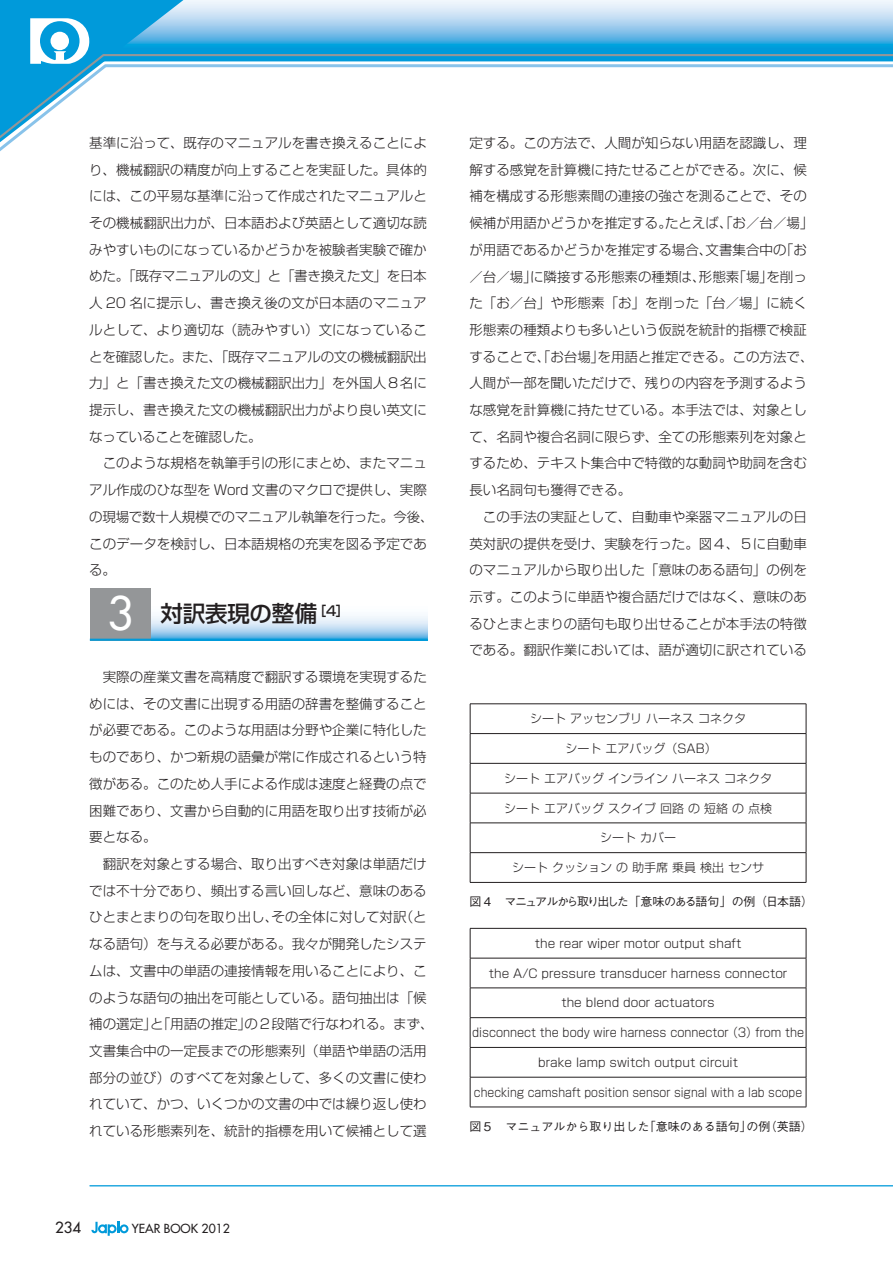
<style>
.page{position:relative;width:893px;height:1263px;background:#fff}
.page>*{position:absolute;margin:0;border:0;box-sizing:border-box;transform-origin:0 0}
.t1{font:500 22.5px "Shin Go Pro";letter-spacing:-.005em;color:#231f20}
.t2{font:500 15px "Futura Std";color:#231f20}
.t3{font:300 13.5px/26.7px "Shin Go Pro";color:#231f20;text-align:justify}
.t4{font:500 12.15px "Futura Std";color:#231f20}
.t5{font:300 12px "Shin Go Pro";color:#231f20}
.t6{font:300 12px "Shin Go Pro";color:#231f20;scale:.9 1}
.t7{font:300 12px "Shin Go Pro";color:#231f20;scale:.93 1}
.t8{font:500 12px "Gothic BBB Pro";letter-spacing:-.11em;color:#231f20}
.t9{font:500 12px "Gothic BBB Pro";color:#231f20}
.s1{font-family:"Futura Std";font-size:45px;color:#fff}
</style>
<div class="page">
<hr style="left:183px;top:49px;width:710px;height:4px;background:#009ada">
<svg style="left:183px;top:0;width:710px;height:49px;background:#95cded"></svg>
<svg style="left:0;top:53px;width:893px;height:98px"></svg>
<svg style="left:91px;top:1222px;width:38px;height:14px"></svg>
<svg style="left:0;top:0;width:183px;height:142px"></svg>
<hr style="left:90px;top:1185px;width:803px;height:1px;background:#009ada">
<svg style="left:151px;top:616px;width:276px;height:23px;background:#b6daf2"></svg>
<div style="left:90px;top:588px;width:61px;height:53px;background:#949698"></div>
<hr style="left:90px;top:639px;width:337px;height:2px;background:#009ada">
<hr style="left:470px;top:703px;width:336px;height:1px;background:#231f20">
<hr style="left:470px;top:733px;width:336px;height:1px;background:#231f20">
<svg style="left:470px;top:704px;width:1px;height:59px"></svg>
<svg style="left:806px;top:704px;width:1px;height:59px"></svg>
<hr style="left:470px;top:763px;width:336px;height:1px;background:#231f20">
<hr style="left:470px;top:763px;width:1px;height:30px;background:#231f20">
<hr style="left:806px;top:763px;width:1px;height:30px;background:#231f20">
<hr style="left:470px;top:793px;width:336px;height:1px;background:#231f20">
<hr style="left:470px;top:793px;width:1px;height:30px;background:#231f20">
<hr style="left:806px;top:793px;width:1px;height:30px;background:#231f20">
<hr style="left:470px;top:823px;width:336px;height:1px;background:#231f20">
<hr style="left:470px;top:852px;width:336px;height:1px;background:#231f20">
<svg style="left:470px;top:823px;width:1px;height:59px"></svg>
<svg style="left:806px;top:823px;width:1px;height:59px"></svg>
<hr style="left:470px;top:882px;width:336px;height:1px;background:#231f20">
<hr style="left:470px;top:928px;width:336px;height:1px;background:#231f20">
<hr style="left:470px;top:928px;width:1px;height:30px;background:#231f20">
<hr style="left:806px;top:928px;width:1px;height:30px;background:#231f20">
<hr style="left:470px;top:958px;width:336px;height:1px;background:#231f20">
<hr style="left:470px;top:958px;width:1px;height:30px;background:#231f20">
<hr style="left:806px;top:958px;width:1px;height:30px;background:#231f20">
<hr style="left:470px;top:988px;width:336px;height:1px;background:#231f20">
<hr style="left:470px;top:1017px;width:336px;height:1px;background:#231f20">
<hr style="left:470px;top:1047px;width:336px;height:1px;background:#231f20">
<svg style="left:470px;top:988px;width:1px;height:89px"></svg>
<svg style="left:806px;top:988px;width:1px;height:89px"></svg>
<hr style="left:470px;top:1077px;width:336px;height:1px;background:#231f20">
<hr style="left:470px;top:1077px;width:1px;height:30px;background:#231f20">
<hr style="left:806px;top:1077px;width:1px;height:30px;background:#231f20">
<hr style="left:470px;top:1107px;width:336px;height:1px;background:#231f20">
<p class="t3" style="left:89px;top:128px;width:339px">基準に沿って、既存のマニュアルを書き換えることにより、機械翻訳の精度が向上することを実証した。具体的には、この平易な基準に沿って作成されたマニュアルとその機械翻訳出力が、日本語および英語として適切な読みやすいものになっているかどうかを被験者実験で確かめた。「既存マニュアルの文」と「書き換えた文」を日本人 20 名に提示し、書き換え後の文が日本語のマニュアルとして、より適切な（読みやすい）文になっていることを確認した。また、「既存マニュアルの文の機械翻訳出力」と「書き換えた文の機械翻訳出力」を外国人８名に提示し、書き換えた文の機械翻訳出力がより良い英文になっていることを確認した。</p>
<p class="t3" style="left:89px;top:448px;width:346px;text-align:left;text-indent:14px">このような規格を執筆手引の形にまとめ、またマニュアル作成のひな型を Word 文書のマクロで提供し、実際の現場で数十人規模でのマニュアル執筆を行った。今後、このデータを検討し、日本語規格の充実を図る予定である。</p>
<h1 class="t1" style="left:107px;top:595px;width:243px"><span class="s1">3</span> 対訳表現の整備<sup>［4］</sup></h1>
<p class="t3" style="left:89px;top:662px;width:339px;text-indent:14px">実際の産業文書を高精度で翻訳する環境を実現するためには、その文書に出現する用語の辞書を整備することが必要である。このような用語は分野や企業に特化したものであり、かつ新規の語彙が常に作成されるという特徴がある。このため人手による作成は速度と経費の点で困難であり、文書から自動的に用語を取り出す技術が必要となる。</p>
<p class="t3" style="left:89px;top:849px;width:346px;text-align:center">翻訳を対象とする場合、取り出すべき対象は単語だけ<br>では不十分であり、頻出する言い回しなど、意味のあるひとまとまりの句を取り出し、その全体に対して対訳（となる語句）を与える必要がある。我々が開発したシステムは、文書中の単語の連接情報を用いることにより、このような語句の抽出を可能としている。語句抽出は「候補の選定」と「用語の推定」の２段階で行なわれる。まず、文書集合中の一定長までの形態素列（単語や単語の活用部分の並び）のすべてを対象として、多くの文書に使われていて、かつ、いくつかの文書の中では繰り返し使われている形態素列を、統計的指標を用いて候補として選</p>
<p class="t2" style="left:55px;top:1218px;width:28px">234</p>
<p class="t4" style="left:132px;top:1221px;width:100px">YEAR BOOK 2012</p>
<p class="t3" style="left:469px;top:128px;width:346px;text-align:left">定する。この方法で、人間が知らない用語を認識し、理解する感覚を計算機に持たせることができる。次に、候補を構成する形態素間の連接の強さを測ることで、その候補が用語かどうかを推定する。たとえば、「お／台／場」が用語であるかどうかを推定する場合、文書集合中の「お／台／場」に隣接する形態素の種類は、形態素「場」を削った「お／台」や形態素「お」を削った 「台／場」に続く形態素の種類よりも多いという仮説を統計的指標で検証することで、「お台場」を用語と推定できる。この方法で、人間が一部を聞いただけで、残りの内容を予測するような感覚を計算機に持たせている。本手法では、対象として、名詞や複合名詞に限らず、全ての形態素列を対象とするため、テキスト集合中で特徴的な動詞や助詞を含む長い名詞句も獲得できる。</p>
<p class="t3" style="left:469px;top:502px;width:339px;text-indent:14px">この手法の実証として、自動車や楽器マニュアルの日英対訳の提供を受け、実験を行った。図４、５に自動車のマニュアルから取り出した「意味のある語句」の例を示す。このように単語や複合語だけではなく、意味のあるひとまとまりの語句も取り出せることが本手法の特徴である。翻訳作業においては、語が適切に訳されている</p>
<p class="t5" style="left:530px;top:709px;width:217px">シート アッセンブリ ハーネス コネクタ</p>
<p class="t5" style="left:565px;top:739px;width:153px">シート エアバッグ（SAB）</p>
<p class="t5" style="left:504px;top:768px;width:269px">シート エアバッグ インライン ハーネス コネクタ</p>
<p class="t5" style="left:504px;top:798px;width:269px">シート エアバッグ スクイブ 回路 の 短絡 の 点検</p>
<p class="t5" style="left:600px;top:828px;width:77px">シート カバー</p>
<p class="t5" style="left:512px;top:858px;width:253px">シート クッション の 助手席 乗員 検出 センサ</p>
<p class="t8" style="left:469px;top:892px;width:345px">図４　マニュアルから取り出した「意味のある語句」の例（日本語）</p>
<p class="t5" style="left:535px;top:933px;width:208px">the rear wiper motor output shaft</p>
<p class="t5" style="left:489px;top:963px;width:300px">the A/C pressure transducer harness connector</p>
<p class="t5" style="left:561px;top:993px;width:155px">the blend door actuators</p>
<p class="t7" style="left:472px;top:1023px;width:358px">disconnect the body wire harness connector （3）from the</p>
<p class="t5" style="left:538px;top:1052px;width:201px">brake lamp switch output circuit</p>
<p class="t6" style="left:474px;top:1082px;width:366px">checking camshaft position sensor signal with a lab scope</p>
<p class="t9" style="left:469px;top:1116px;width:345px">図５　マニュアルから取り出した「意味のある語句」の例（英語）</p>
</div>
